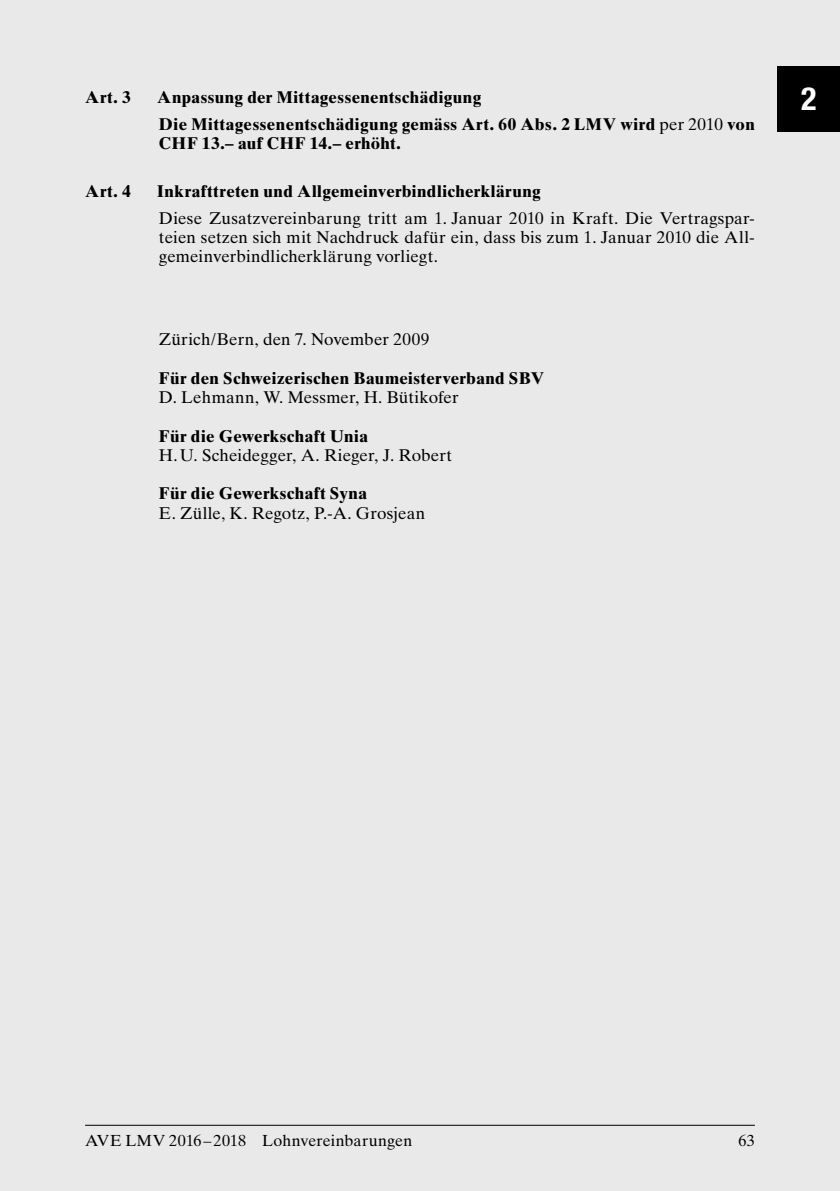
<style>
.page{position:relative;width:840px;height:1191px;background:#fff}
.page>*{position:absolute;margin:0;border:0;box-sizing:border-box;transform-origin:0 0}
.t1{font:700 condensed 32px "Helvetica Neue LT Std";color:#fff}
.t2{font:17px/19px "Times Ten LT Std";letter-spacing:.005em;color:#000;text-align:justify}
.t3{font:700 17px/19px "Times Ten LT Std";letter-spacing:.025em;color:#000}
.t4{font:16px "Times Ten LT Std";letter-spacing:.005em;color:#000}
.s1{font-weight:400}
</style>
<div class="page">
<div style="left:0;top:0;width:839px;height:1191px;background:#e9e9e9"></div>
<hr style="left:85px;top:1124px;width:669px;height:1px;background:#000">
<div style="left:777px;top:66px;width:62px;height:65px;background:#000"></div>
<p class="t3" style="left:85px;top:87px;width:47px">Art. 3</p>
<p class="t3" style="left:157px;top:87px;width:325px">Anpassung der Mittagessenentschädigung</p>
<h1 class="t1" style="left:800px;top:79px;width:17px">2</h1>
<p class="t3" style="left:159px;top:115px;width:597px">Die Mittagessenentschädigung gemäss Art. 60 Abs. 2 LMV wird <span class="s1">per 2010</span> von<br>CHF 13.– auf CHF 14.– erhöht.</p>
<p class="t3" style="left:85px;top:181px;width:47px">Art. 4</p>
<p class="t3" style="left:157px;top:181px;width:385px">Inkrafttreten und Allgemeinverbindlicherklärung</p>
<p class="t2" style="left:159px;top:209px;width:595px">Diese Zusatzvereinbarung tritt am 1. Januar 2010 in Kraft. Die Vertragspar&shy;teien setzen sich mit Nachdruck dafür ein, dass bis zum 1. Januar 2010 die All&shy;gemeinverbindlicherklärung vorliegt.</p>
<p class="t2" style="left:159px;top:329px;width:272px">Zürich/Bern, den 7. November 2009</p>
<p class="t3" style="left:159px;top:368px;width:386px">Für den Schweizerischen Baumeisterverband SBV</p>
<p class="t2" style="left:159px;top:387px;width:301px">D. Lehmann, W. Messmer, H. Bütikofer</p>
<p class="t3" style="left:159px;top:426px;width:210px">Für die Gewerkschaft Unia</p>
<p class="t2" style="left:159px;top:445px;width:294px">H.U. Scheidegger, A. Rieger, J. Robert</p>
<p class="t3" style="left:159px;top:484px;width:209px">Für die Gewerkschaft Syna</p>
<p class="t2" style="left:159px;top:503px;width:268px">E. Zülle, K. Regotz, P.-A. Grosjean</p>
<p class="t4" style="left:85px;top:1130px;width:328px">AVE LMV 2016 –2018 Lohnvereinbarungen</p>
<p class="t4" style="left:738px;top:1130px;width:18px">63</p>
<p class="t4" style="left:262px;top:1130px;width:163px">Protokollvereinbarung</p>
</div>
